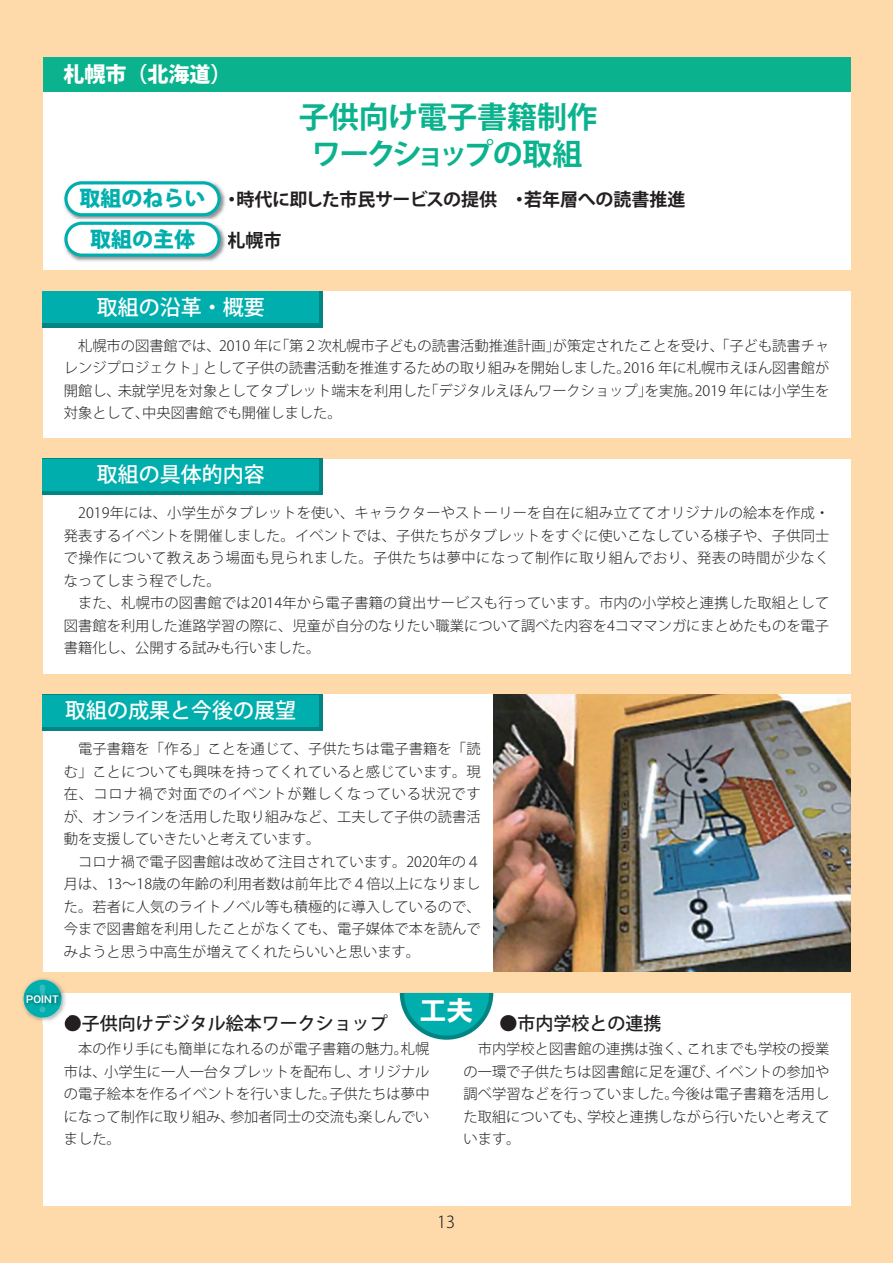
<style>
.page{position:relative;width:893px;height:1263px;background:#fedaab}
.page>*{position:absolute;margin:0;border:0;box-sizing:border-box;transform-origin:0 0}
.t1{font:800 36.9px "Ryumin Pr 5";color:#33bebe}
.t2{font:700 30px/37.5px "Koz Go Pro";letter-spacing:-.015em;color:#0ab38d;text-align:center}
.t3{font:27px "HGS Soei Kakugothic UB";color:#fff}
.t4{font:500 21px "Koz Go Pro";color:#fff}
.t5{font:800 21px/40.3px "Koz Go Pro";color:#00afad;text-align:center}
.t6{font:800 21px "Koz Go Pro";color:#fff}
.t7{font:700 18px "Koz Go Pro";letter-spacing:-.01em;color:#231f20}
.t8{font:500 18px "Koz Go Pro";color:#231f20}
.t9{font:300 16.5px "Koz Go Pr 6 N";color:#231f20}
.t10{font:300 14.25px/22.5px "Koz Go Pro";color:#231f20;text-align:justify}
.t11{font:700 9.75px "Gothic MB101 Pr 5 De";letter-spacing:.02em;color:#fff;scale:.91 1}
</style>
<div class="page">
<div style="left:43px;top:57px;width:807px;height:213px;background:#fff"></div>
<div style="left:43px;top:291px;width:807px;height:146px;background:#fff"></div>
<div style="left:43px;top:459px;width:807px;height:214px;background:#fff"></div>
<div style="left:43px;top:694px;width:807px;height:278px;background:#fff"></div>
<div style="left:43px;top:993px;width:807px;height:212px;background:#fff"></div>
<div style="left:43px;top:57px;width:807px;height:34px;background:#0ab38d"></div>
<img style="left:493px;top:694px;width:357px;height:278px">
<div style="left:43px;top:291px;width:280px;height:36px;background:#008582"></div>
<div style="left:43px;top:459px;width:280px;height:36px;background:#008582"></div>
<svg style="left:43px;top:694px;width:280px;height:37px;background:#008c89"></svg>
<div style="left:43px;top:291px;width:276px;height:32px;background:#00afad"></div>
<div style="left:43px;top:459px;width:276px;height:32px;background:#00afad"></div>
<div style="left:43px;top:694px;width:276px;height:32px;background:#00afad"></div>
<svg style="left:400px;top:993px;width:93px;height:47px"></svg>
<img style="left:64px;top:181px;width:161px;height:39px">
<div style="left:66px;top:183px;width:153px;height:32px;background:#fff;border-radius:16px"></div>
<div style="left:64px;top:181px;width:157px;height:35px;border:3px solid #00afad;border-radius:16px"></div>
<img style="left:64px;top:224px;width:164px;height:37px">
<img style="left:75px;top:221px;width:139px;height:3px">
<div style="left:66px;top:223px;width:153px;height:32px;background:#fff;border-radius:16px"></div>
<div style="left:64px;top:222px;width:157px;height:35px;border:3px solid #00afad;border-radius:16px"></div>
<img style="left:22px;top:978px;width:42px;height:47px">
<img style="left:43px;top:993px;width:23px;height:32px">
<svg style="left:65px;top:1014px;width:3px;height:11px"></svg>
<div style="left:24px;top:980px;width:38px;height:38px;background:#00afad;border-radius:50%"></div>
<img style="left:62px;top:993px;width:2px;height:17px">
<img style="left:23px;top:992px;width:1px;height:18px">
<img style="left:24px;top:992px;width:38px;height:18px">
<img style="left:40px;top:992px;width:6px;height:18px">
<h3 class="t6" style="left:63px;top:61px;width:170px">札幌市（北海道）</h3>
<h3 class="t5" style="left:80px;top:180px;width:128px">取組のねらい取組の主体</h3>
<h2 class="t2" style="left:299px;top:100px;width:300px">子供向け電子書籍制作ワークショップの取組</h2>
<p class="t7" style="left:223px;top:188px;width:464px">・時代に即した市民サービスの提供　・若年層への読書推進</p>
<p class="t7" style="left:227px;top:228px;width:55px">札幌市</p>
<h3 class="t4" style="left:97px;top:294px;width:170px">取組の沿革・概要</h3>
<p class="t10" style="left:64px;top:335px;width:767px;text-indent:14px">札幌市の図書館では、2010 年に「第２次札幌市子どもの読書活動推進計画」が策定されたことを受け、「子ども読書チャレンジプロジェクト」として子供の読書活動を推進するための取り組みを開始しました。2016 年に札幌市えほん図書館が開館し、未就学児を対象としてタブレット端末を利用した「デジタルえほんワークショップ」を実施。2019 年には小学生を対象として、中央図書館でも開催しました。</p>
<h3 class="t4" style="left:97px;top:461px;width:170px">取組の具体的内容</h3>
<p class="t10" style="left:64px;top:502px;width:767px;text-indent:14px">2019年には、小学生がタブレットを使い、キャラクターやストーリーを自在に組み立ててオリジナルの絵本を作成・発表するイベントを開催しました。イベントでは、子供たちがタブレットをすぐに使いこなしている様子や、子供同士で操作について教えあう場面も見られました。子供たちは夢中になって制作に取り組んでおり、発表の時間が少なくなってしまう程でした。</p>
<p class="t10" style="left:64px;top:592px;width:767px;text-indent:14px">また、札幌市の図書館では2014年から電子書籍の貸出サービスも行っています。市内の小学校と連携した取組として図書館を利用した進路学習の際に、児童が自分のなりたい職業について調べた内容を4コママンガにまとめたものを電子書籍化し、公開する試みも行いました。</p>
<h3 class="t4" style="left:65px;top:697px;width:233px">取組の成果と今後の展望</h3>
<p class="t10" style="left:64px;top:738px;width:418px;text-indent:14px">電子書籍を「作る」ことを通じて、子供たちは電子書籍を「読む」ことについても興味を持ってくれていると感じています。現在、コロナ禍で対面でのイベントが難しくなっている状況ですが、オンラインを活用した取り組みなど、工夫して子供の読書活動を支援していきたいと考えています。</p>
<p class="t10" style="left:64px;top:850px;width:418px;text-indent:14px">コロナ禍で電子図書館は改めて注目されています。2020年の４月は、13～18歳の年齢の利用者数は前年比で４倍以上になりました。若者に人気のライトノベル等も積極的に導入しているので、今まで図書館を利用したことがなくても、電子媒体で本を読んでみようと思う中高生が増えてくれたらいいと思います。</p>
<h1 class="t1" style="left:24px;top:969px;width:38px">！</h1>
<p class="t11" style="left:26px;top:991px;width:37px">POINT</p>
<h3 class="t3" style="left:420px;top:997px;width:55px">工夫</h3>
<p class="t8" style="left:64px;top:1012px;width:325px">●子供向けデジタル絵本ワークショップ</p>
<p class="t10" style="left:64px;top:1038px;width:367px;text-indent:14px">本の作り手にも簡単になれるのが電子書籍の魅力。札幌市は、小学生に一人一台タブレットを配布し、オリジナルの電子絵本を作るイベントを行いました。子供たちは夢中になって制作に取り組み、参加者同士の交流も楽しんでいました。</p>
<p class="t8" style="left:464px;top:1012px;width:199px">　　●市内学校との連携</p>
<p class="t10" style="left:464px;top:1038px;width:367px;text-indent:14px">市内学校と図書館の連携は強く、これまでも学校の授業の一環で子供たちは図書館に足を運び、イベントの参加や調べ学習などを行っていました。今後は電子書籍を活用した取組についても、学校と連携しながら行いたいと考えています。</p>
<p class="t9" style="left:437px;top:1212px;width:19px">13</p>
</div>
